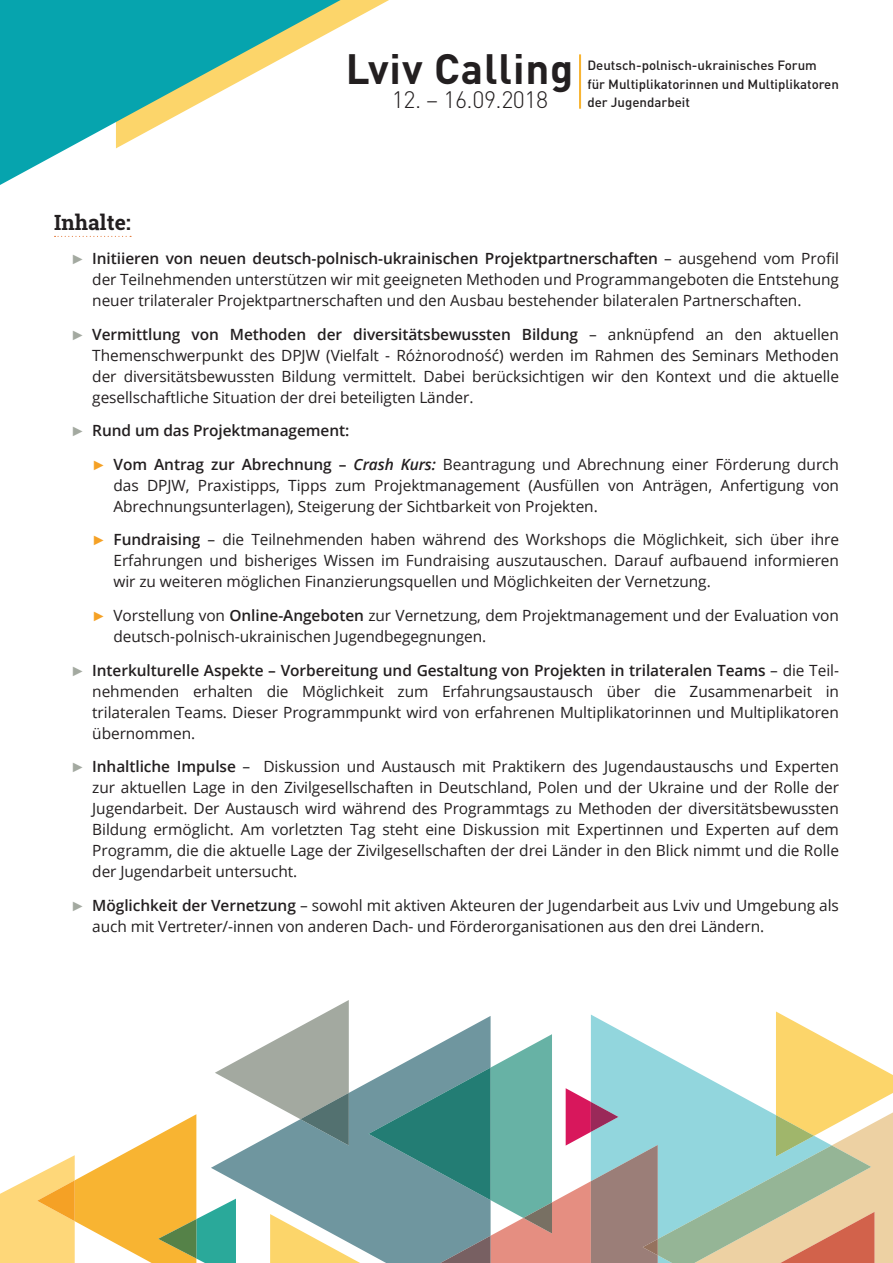
<style>
.page{position:relative;width:893px;height:1263px;background:#fff}
.page>*{position:absolute;margin:0;border:0;box-sizing:border-box;transform-origin:0 0}
.t1{font:700 41.85px "DIN Pro";letter-spacing:.02em;color:#231f20}
.t2{font:300 23.55px "DIN Pro";letter-spacing:-.02em;color:#231f20}
.Body-10_5{font:700 21px "Roboto Slab";letter-spacing:.005em;color:#231f20}
.t3{font:15.45px/21px "Open Sans";letter-spacing:-.005em;color:#231f20;text-align:justify}
.t4{font:600 15.45px "Open Sans";letter-spacing:-.005em;color:#231f20}
.t5{font:500 13.35px "DIN Pro";color:#231f20}
.s1{font-family:"Arial";font-size:13.5px;color:#a3a9a0}
.s2{font-weight:600}
.s3{font-family:"Arial";font-weight:400;font-size:13.5px;color:#a3a9a0}
.s4{font-family:"Arial";font-size:13.5px;color:#f5a125}
.s5{font-weight:600;font-style:italic}
</style>
<div class="page">
<svg style="left:341px;top:0;width:48px;height:26px"></svg>
<svg style="left:0;top:0;width:341px;height:185px"></svg>
<svg style="left:55px;top:236px;width:76px;height:1px"></svg>
<hr style="left:579px;top:54px;width:2px;height:55px;background:#f8b432">
<div style="left:360px;top:1082px;width:9px;height:172px;background:#6f969f"></div>
<svg style="left:369px;top:1011px;width:524px;height:252px"></svg>
<svg style="left:0;top:1000px;width:360px;height:263px"></svg>
<p class="t1" style="left:346px;top:34px;width:229px">Lviv Calling</p>
<p class="t2" style="left:392px;top:81px;width:158px">12. – 16.09.2018</p>
<p class="t5" style="left:587px;top:55px;width:231px">Deutsch-polnisch-ukrainisches Forum</p>
<p class="t5" style="left:587px;top:73px;width:253px">für Multiplikatorinnen und Multiplikatoren</p>
<p class="t5" style="left:587px;top:91px;width:104px">der Jugendarbeit</p>
<p class="Body-10_5" style="left:54px;top:208px;width:78px">Inhalte:</p>
<p class="t3" style="left:92px;top:247px;width:748px;text-indent:-21px"><span class="s1">►</span> <span class="s2">Initiieren von neuen deutsch-polnisch-ukrainischen Projektpartnerschaften</span> – ausgehend vom Profil der Teilnehmenden unterstützen wir mit geeigneten Methoden und Programmangeboten die Entstehung neuer trilateraler Projektpartnerschaften und den Ausbau bestehender bilateralen Partnerschaften.</p>
<p class="t3" style="left:92px;top:323px;width:748px;text-indent:-21px"><span class="s1">►</span> <span class="s2">Vermittlung von Methoden der diversitätsbewussten Bildung</span> – anknüpfend an den aktuellen Themenschwerpunkt des DPJW (Vielfalt - Różnorodność) werden im Rahmen des Seminars Methoden der diversitätsbewussten Bildung vermittelt. Dabei berücksichtigen wir den Kontext und die aktuelle gesellschaftliche Situation der drei beteiligten Länder.</p>
<p class="t4" style="left:71px;top:420px;width:280px"><span class="s3">►</span> Rund um das Projektmanagement:</p>
<p class="t3" style="left:114px;top:453px;width:727px;text-indent:-21px"><span class="s4">►</span> <span class="s2">Vom Antrag zur Abrechnung –</span> <span class="s5">Crash Kurs:</span> Beantragung und Abrechnung einer Förderung durch das DPJW, Praxistipps, Tipps zum Projektmanagement (Ausfüllen von Anträgen, Anfertigung von Abrechnungsunterlagen), Steigerung der Sichtbarkeit von Projekten.</p>
<p class="t3" style="left:114px;top:529px;width:727px;text-indent:-21px"><span class="s4">►</span> <span class="s2">Fundraising</span> – die Teilnehmenden haben während des Workshops die Möglichkeit, sich über ihre Erfahrungen und bisheriges Wissen im Fundraising auszutauschen. Darauf aufbauend informieren wir zu weiteren möglichen Finanzierungsquellen und Möglichkeiten der Vernetzung.</p>
<p class="t3" style="left:114px;top:604px;width:727px;text-indent:-21px"><span class="s4">►</span> Vorstellung von <span class="s2">Online-Angeboten</span> zur Vernetzung, dem Projektmanagement und der Evaluation von deutsch-polnisch-ukrainischen Jugendbegegnungen.</p>
<p class="t3" style="left:92px;top:659px;width:748px;text-indent:-21px"><span class="s1">►</span> <span class="s2">Interkulturelle Aspekte – Vorbereitung und Gestaltung von Projekten in trilateralen Teams</span> – die Teil&shy;nehmenden erhalten die Möglichkeit zum Erfahrungsaustausch über die Zusammenarbeit in trilateralen Teams. Dieser Programmpunkt wird von erfahrenen Multiplikatorinnen und Multiplikatoren übernommen.</p>
<p class="t3" style="left:92px;top:756px;width:748px;text-indent:-21px"><span class="s1">►</span> <span class="s2">Inhaltliche Impulse</span> – Diskussion und Austausch mit Praktikern des Jugendaustauschs und Experten zur aktuellen Lage in den Zivilgesellschaften in Deutschland, Polen und der Ukraine und der Rolle der Jugendarbeit. Der Austausch wird während des Programmtags zu Methoden der diversitätsbewussten Bildung ermöglicht. Am vorletzten Tag steht eine Diskussion mit Expertinnen und Experten auf dem Programm, die die aktuelle Lage der Zivilgesellschaften der drei Länder in den Blick nimmt und die Rolle der Jugendarbeit untersucht.</p>
<p class="t3" style="left:92px;top:894px;width:748px;text-indent:-21px"><span class="s1">►</span> <span class="s2">Möglichkeit der Vernetzung</span> – sowohl mit aktiven Akteuren der Jugendarbeit aus Lviv und Umgebung als auch mit Vertreter/-innen von anderen Dach- und Förderorganisationen aus den drei Ländern.</p>
</div>
